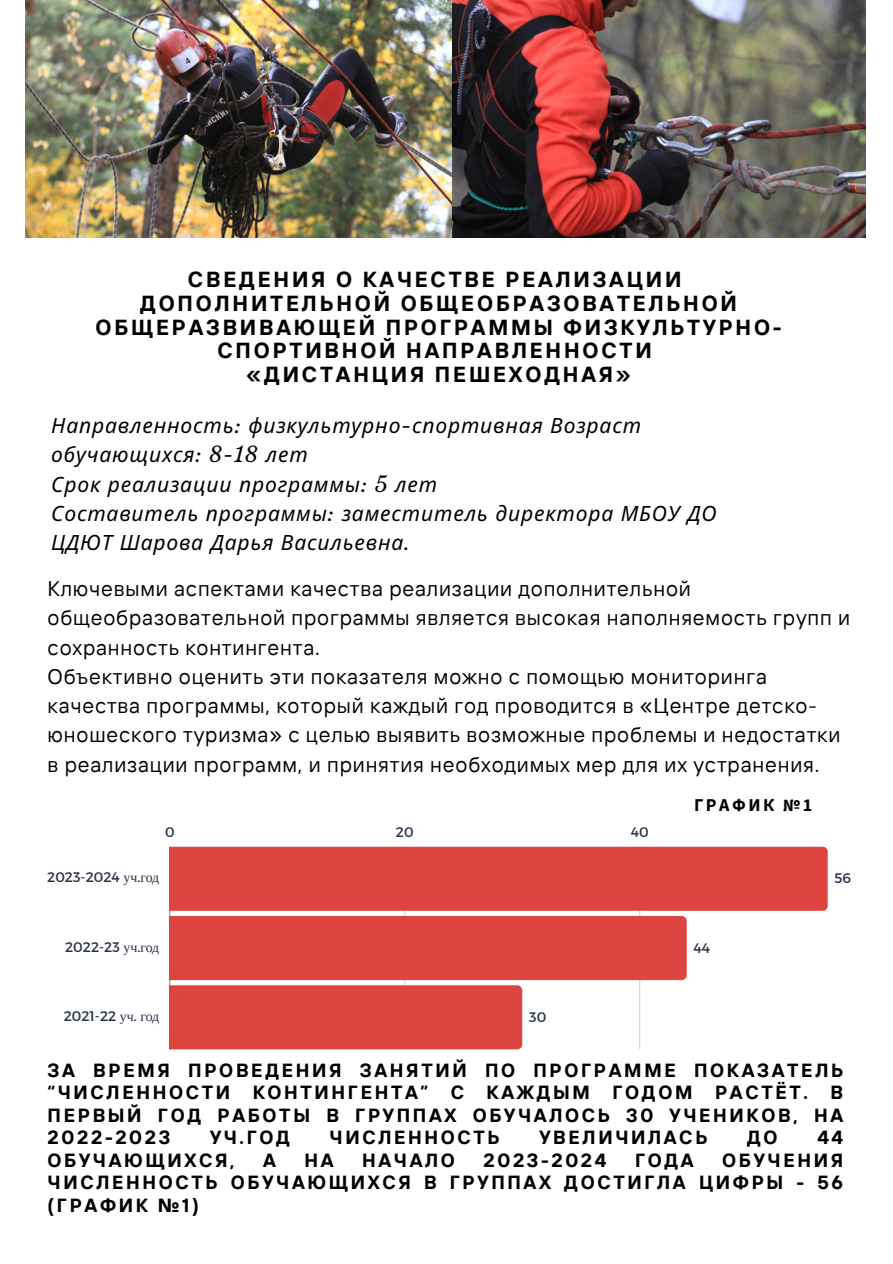
<style>
.page{position:relative;width:893px;height:1264px;background:#fff}
.page>*{position:absolute;margin:0;border:0;box-sizing:border-box;transform-origin:0 0}
.t1{font:700 21.75px/23.7px "TT Interphases";letter-spacing:.13em;color:#000001;text-align:center}
.t2{font:21px/29.2px "TT Interphases";letter-spacing:.04em;color:#000001}
.t3{font:italic 21px/29.2px "Noto Sans";letter-spacing:.04em;color:#000001}
.t4{font:700 19.05px/22.5px "TT Interphases";letter-spacing:.14em;color:#000001;text-align:justify}
.t5{font:700 18px "Source Sans Pro";letter-spacing:.14em;color:#000001}
.t6{font:13.8px "Montserrat";color:#27324a}
.s1{font-family:"Libre Baskerville"}
.s2{font-family:"Liberation Serif"}
</style>
<div class="page">
<img style="left:26px;top:0;width:839px;height:237px">
<hr style="left:169px;top:846px;width:1px;height:203px;background:#27324a">
<hr style="left:404px;top:846px;width:1px;height:203px;background:#27324a">
<hr style="left:639px;top:846px;width:1px;height:203px;background:#27324a">
<svg style="left:170px;top:916px;width:516px;height:133px"></svg>
<div style="left:170px;top:846px;width:657px;height:64px;background:#de4540"></div>
<p class="t1" style="left:95px;top:267px;width:687px">СВЕДЕНИЯ О КАЧЕСТВЕ РЕАЛИЗАЦИИ ДОПОЛНИТЕЛЬНОЙ ОБЩЕОБРАЗОВАТЕЛЬНОЙ ОБЩЕРАЗВИВАЮЩЕЙ ПРОГРАММЫ ФИЗКУЛЬТУРНО-СПОРТИВНОЙ НАПРАВЛЕННОСТИ</p>
<p class="t1" style="left:246px;top:362px;width:386px">«ДИСТАНЦИЯ ПЕШЕХОДНАЯ»</p>
<p class="t3" style="left:51px;top:410px;width:591px">Направленность<span class="s1">:</span> физкультурно<span class="s1">-</span>спортивная Возраст обучающихся<span class="s1">: 8-18</span> лет</p>
<p class="t3" style="left:51px;top:469px;width:387px">Срок реализации программы<span class="s1">: 5</span> лет</p>
<p class="t3" style="left:51px;top:498px;width:667px">Составитель программы<span class="s1">:</span> заместитель директора МБОУ ДО<br>ЦДЮТ Шарова Дарья Васильевна<span class="s1">.</span></p>
<p class="t2" style="left:48px;top:573px;width:804px">Ключевыми аспектами качества реализации дополнительной общеобразовательной программы является высокая наполняемость групп и сохранность контингента.</p>
<p class="t2" style="left:48px;top:661px;width:794px">Объективно оценить эти показателя можно с помощью мониторинга качества программы, который каждый год проводится в «Центре детско&shy;юношеского туризма» с целью выявить возможные проблемы и недостатки в реализации программ, и принятия необходимых мер для их устранения.</p>
<p class="t6" style="left:165px;top:823px;width:11px">0</p>
<p class="t6" style="left:396px;top:823px;width:19px">20</p>
<p class="t6" style="left:630px;top:823px;width:19px">40</p>
<p class="t5" style="left:694px;top:792px;width:120px">ГРАФИК №1</p>
<p class="t6" style="left:47px;top:868px;width:113px">2023-2024 <span class="s2">уч</span>.<span class="s2">год</span></p>
<p class="t6" style="left:834px;top:869px;width:18px">56</p>
<p class="t6" style="left:65px;top:937px;width:96px">2022-23 <span class="s2">уч</span>.<span class="s2">год</span></p>
<p class="t6" style="left:693px;top:938px;width:18px">44</p>
<p class="t6" style="left:64px;top:1007px;width:97px">2021-22 <span class="s2">уч</span>. <span class="s2">год</span></p>
<p class="t6" style="left:529px;top:1008px;width:19px">30</p>
<p class="t4" style="left:48px;top:1058px;width:797px">ЗА ВРЕМЯ ПРОВЕДЕНИЯ ЗАНЯТИЙ ПО ПРОГРАММЕ ПОКАЗАТЕЛЬ “ЧИСЛЕННОСТИ КОНТИНГЕНТА” С КАЖДЫМ ГОДОМ РАСТЁТ. В ПЕРВЫЙ ГОД РАБОТЫ В ГРУППАХ ОБУЧАЛОСЬ 30 УЧЕНИКОВ, НА 2022-2023</p>
<p class="t4" style="left:210px;top:1125px;width:81px">УЧ.ГОД</p>
<p class="t4" style="left:329px;top:1125px;width:171px">ЧИСЛЕННОСТЬ</p>
<p class="t4" style="left:539px;top:1125px;width:169px">УВЕЛИЧИЛАСЬ</p>
<p class="t4" style="left:747px;top:1125px;width:32px">ДО</p>
<p class="t4" style="left:817px;top:1125px;width:27px">44</p>
<p class="t4" style="left:48px;top:1148px;width:188px">ОБУЧАЮЩИХСЯ,</p>
<p class="t4" style="left:263px;top:1148px;width:14px">А</p>
<p class="t4" style="left:304px;top:1148px;width:31px">НА</p>
<p class="t4" style="left:362px;top:1148px;width:94px">НАЧАЛО</p>
<p class="t4" style="left:483px;top:1148px;width:124px">2023-2024</p>
<p class="t4" style="left:635px;top:1148px;width:60px">ГОДА</p>
<p class="t4" style="left:48px;top:1148px;width:797px;text-indent:674px">ОБУЧЕНИЯ ЧИСЛЕННОСТЬ ОБУЧАЮЩИХСЯ В ГРУППАХ ДОСТИГЛА ЦИФРЫ - 56 (ГРАФИК №1)</p>
</div>
